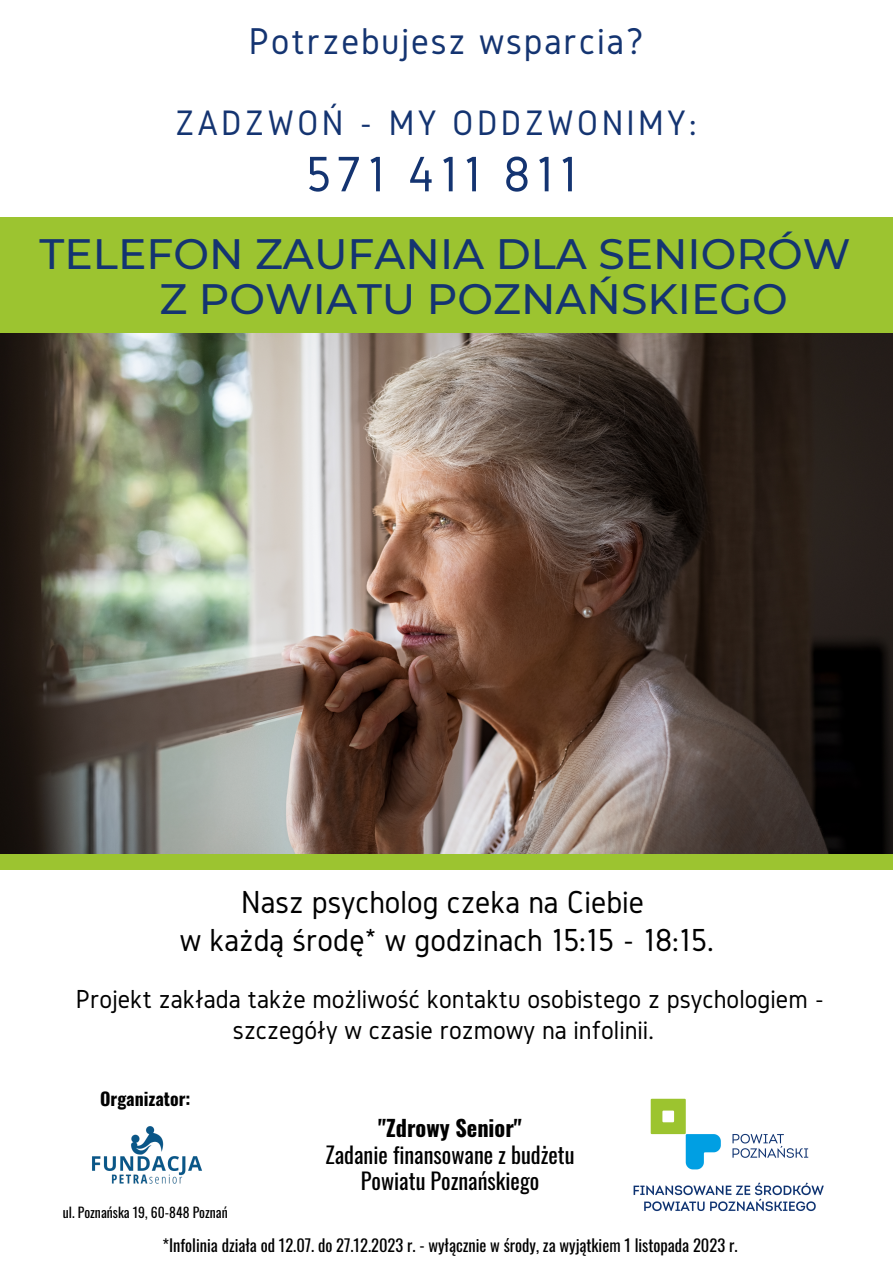
<style>
.page{position:relative;width:893px;height:1263px;background:#fff}
.page>*{position:absolute;margin:0;border:0;box-sizing:border-box;transform-origin:0 0}
.t1{font:51.75px "Gidole";letter-spacing:.09em;color:#143471}
.t2{font:500 42.45px/44.5px "Montserrat";color:#143471}
.t3{font:38.78px "Gidole";letter-spacing:.05em;color:#143471}
.t4{font:36.75px "Gidole";letter-spacing:.09em;color:#143471}
.t5{font:33.08px "Gidole";color:#000}
.t6{font:27.08px/31px "Gidole";color:#000;text-align:center}
.t7{font:22.27px/26.5px "Oswald";color:#000;text-align:center}
.t8{font:700 22.27px "Oswald";color:#000}
.t9{font:700 17.77px "Oswald";color:#000}
.t10{font:16.5px "Oswald";color:#000}
.t11{font:13.73px "Oswald";color:#000}
</style>
<div class="page">
<div style="left:0;top:218px;width:893px;height:651px;background:#9cc430"></div>
<img style="left:0;top:333px;width:893px;height:520px">
<img style="left:633px;top:1098px;width:191px;height:114px">
<img style="left:92px;top:1126px;width:110px;height:58px">
<p class="t3" style="left:249px;top:20px;width:396px">Potrzebujesz wsparcia?</p>
<p class="t4" style="left:175px;top:103px;width:523px">ZADZWOŃ - MY ODDZWONIMY:</p>
<p class="t1" style="left:306px;top:146px;width:273px">571 411 811</p>
<p class="t2" style="left:159px;top:232px;width:692px;text-indent:-120px">TELEFON ZAUFANIA DLA SENIORÓW<br>Z POWIATU POZNAŃSKIEGO</p>
<p class="t5" style="left:241px;top:884px;width:404px">Nasz psycholog czeka na Ciebie</p>
<p class="t5" style="left:180px;top:922px;width:536px">w każdą środę* w godzinach 15:15 - 18:15.</p>
<p class="t6" style="left:76px;top:983px;width:750px">Projekt zakłada także możliwość kontaktu osobistego z psychologiem - szczegóły w czasie rozmowy na infolinii.</p>
<p class="t9" style="left:100px;top:1084px;width:92px">Organizator:</p>
<p class="t11" style="left:63px;top:1202px;width:166px">ul. Poznańska 19, 60-848 Poznań</p>
<p class="t8" style="left:378px;top:1110px;width:145px">"Zdrowy Senior"</p>
<p class="t7" style="left:325px;top:1140px;width:251px">Zadanie finansowane z budżetu<br>Powiatu Poznańskiego</p>
<p class="t10" style="left:163px;top:1232px;width:576px">*Infolinia działa od 12.07. do 27.12.2023 r. - wyłącznie w środy, za wyjątkiem 1 listopada 2023 r.</p>
</div>
